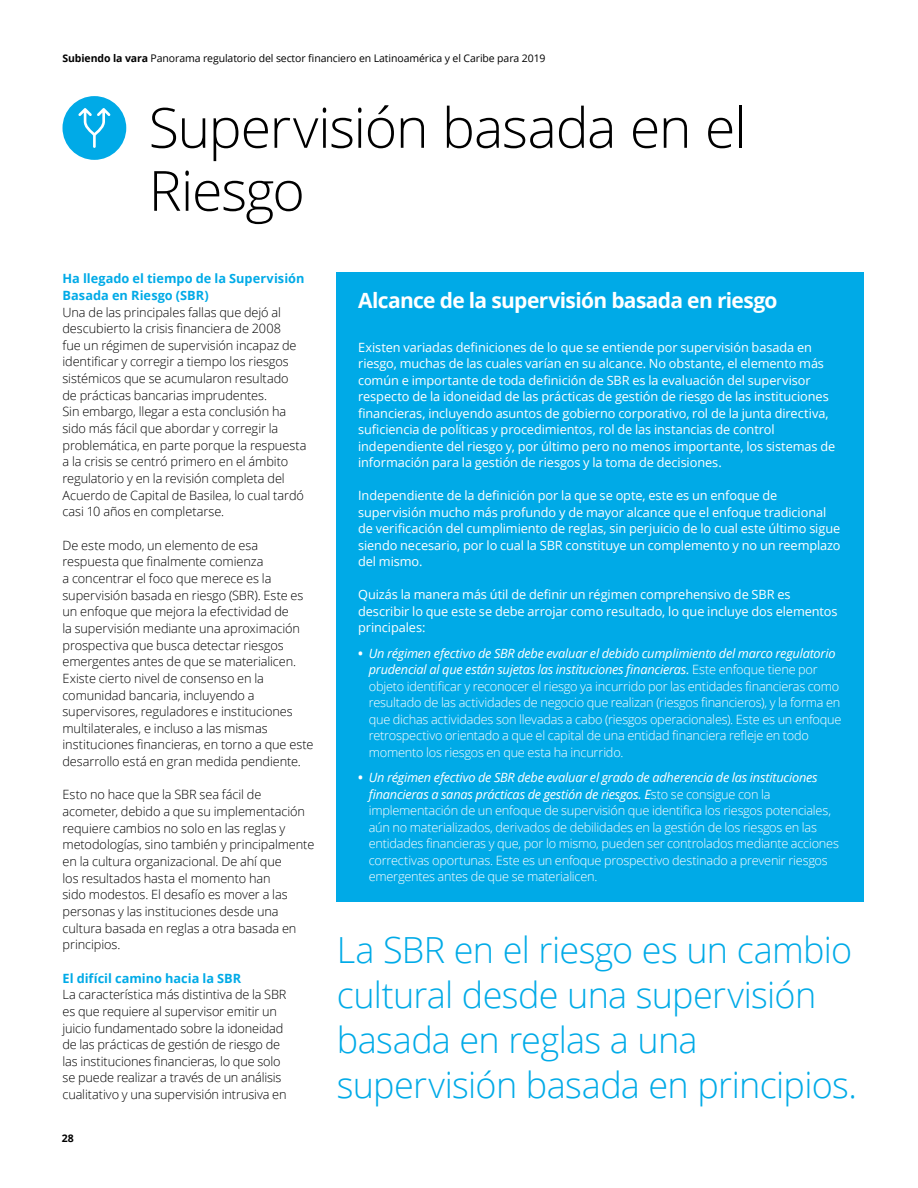
<style>
.page{position:relative;width:918px;height:1188px;background:#fff}
.page>*{position:absolute;margin:0;border:0;box-sizing:border-box;transform-origin:0 0}
.t1{font:300 55.5px/63px "Open Sans";letter-spacing:-.025em;color:#000}
.t2{font:300 36px/45px "Open Sans";letter-spacing:-.02em;color:#00aae7}
.t3{font:700 21px "Open Sans";letter-spacing:-.03em;color:#fff}
.t4{font:300 12.75px/16.6px "Open Sans";letter-spacing:-.01em;color:#000}
.t5{font:12.75px/16.5px "Open Sans";letter-spacing:-.005em;color:#fff}
.t6{font:300 12.75px/16.5px "Open Sans";letter-spacing:-.015em;color:#fff}
.t7{font:700 12.75px/16.6px "Open Sans";letter-spacing:.005em;color:#00aae7}
.t8{font:10.5px "Open Sans";letter-spacing:-.01em;color:#000}
.t9{font:700 10.5px "Open Sans";color:#000}
.s1{font-weight:700}
.s2{font-weight:400;font-style:italic}
</style>
<div class="page">
<svg style="left:63px;top:96px;width:63px;height:64px"></svg>
<div style="left:337px;top:272px;width:527px;height:629px;background:#00aae7"></div>
<p class="t8" style="left:63px;top:51px;width:485px"><span class="s1">Subiendo la vara</span> Panorama regulatorio del sector financiero en Latinoamérica y el Caribe para 2019</p>
<h1 class="t1" style="left:149px;top:95px;width:599px">Supervisión basada en el<br>Riesgo</h1>
<p class="t7" style="left:63px;top:270px;width:244px">Ha llegado el tiempo de la Supervisión<br>Basada en Riesgo (SBR)</p>
<p class="t4" style="left:63px;top:303px;width:246px">Una de las principales fallas que dejó al descubierto la crisis financiera de 2008<br>fue un régimen de supervisión incapaz de identificar y corregir a tiempo los riesgos sistémicos que se acumularon resultado<br>de prácticas bancarias imprudentes.<br>Sin embargo, llegar a esta conclusión ha sido más fácil que abordar y corregir la problemática, en parte porque la respuesta a la crisis se centró primero en el ámbito regulatorio y en la revisión completa del Acuerdo de Capital de Basilea, lo cual tardó casi 10 años en completarse.</p>
<p class="t4" style="left:63px;top:536px;width:253px">De este modo, un elemento de esa respuesta que finalmente comienza<br>a concentrar el foco que merece es la supervisión basada en riesgo (SBR). Este es un enfoque que mejora la efectividad de<br>la supervisión mediante una aproximación prospectiva que busca detectar riesgos emergentes antes de que se materialicen.<br>Existe cierto nivel de consenso en la comunidad bancaria, incluyendo a supervisores, reguladores e instituciones multilaterales, e incluso a las mismas instituciones financieras, en torno a que este desarrollo está en gran medida pendiente.</p>
<p class="t4" style="left:63px;top:786px;width:253px">Esto no hace que la SBR sea fácil de acometer, debido a que su implementación requiere cambios no solo en las reglas y metodologías, sino también y principalmente en la cultura organizacional. De ahí que<br>los resultados hasta el momento han<br>sido modestos. El desafío es mover a las personas y las instituciones desde una cultura basada en reglas a otra basada en principios.</p>
<p class="t7" style="left:63px;top:969px;width:180px">El difícil camino hacia la SBR</p>
<p class="t4" style="left:63px;top:986px;width:226px">La característica más distintiva de la SBR es que requiere al supervisor emitir un juicio fundamentado sobre la idoneidad de las prácticas de gestión de riesgo de las instituciones financieras, lo que solo se puede realizar a través de un análisis cualitativo y una supervisión intrusiva en</p>
<p class="t9" style="left:62px;top:1131px;width:13px">28</p>
<h3 class="t3" style="left:358px;top:286px;width:421px">Alcance de la supervisión basada en riesgo</h3>
<p class="t5" style="left:358px;top:339px;width:479px">Existen variadas definiciones de lo que se entiende por supervisión basada en riesgo, muchas de las cuales varían en su alcance. No obstante, el elemento más común e importante de toda definición de SBR es la evaluación del supervisor respecto de la idoneidad de las prácticas de gestión de riesgo de las instituciones financieras, incluyendo asuntos de gobierno corporativo, rol de la junta directiva, suficiencia de políticas y procedimientos, rol de las instancias de control independiente del riesgo y, por último pero no menos importante, los sistemas de información para la gestión de riesgos y la toma de decisiones.</p>
<p class="t5" style="left:358px;top:487px;width:484px">Independiente de la definición por la que se opte, este es un enfoque de supervisión mucho más profundo y de mayor alcance que el enfoque tradicional de verificación del cumplimiento de reglas, sin perjuicio de lo cual este último sigue siendo necesario, por lo cual la SBR constituye un complemento y no un reemplazo del mismo.</p>
<p class="t5" style="left:358px;top:586px;width:481px">Quizás la manera más útil de definir un régimen comprehensivo de SBR es describir lo que este se debe arrojar como resultado, lo que incluye dos elementos principales:</p>
<p class="t6" style="left:369px;top:644px;width:474px;text-indent:-11px"><span class="s1">•</span> <span class="s2">Un régimen efectivo de SBR debe evaluar el debido cumplimiento del marco regulatorio prudencial al que están sujetas las instituciones financieras.</span> Este enfoque tiene por objeto identificar y reconocer el riesgo ya incurrido por las entidades financieras como resultado de las actividades de negocio que realizan (riesgos financieros), y la forma en que dichas actividades son llevadas a cabo (riesgos operacionales). Este es un enfoque retrospectivo orientado a que el capital de una entidad financiera refleje en todo momento los riesgos en que esta ha incurrido.</p>
<p class="t6" style="left:369px;top:769px;width:472px;text-indent:-11px"><span class="s1">•</span> <span class="s2">Un régimen efectivo de SBR debe evaluar el grado de adherencia de las instituciones financieras a sanas prácticas de gestión de riesgos. E</span>sto se consigue con la implementación de un enfoque de supervisión que identifica los riesgos potenciales, aún no materializados, derivados de debilidades en la gestión de los riesgos en las entidades financieras y que, por lo mismo, pueden ser controlados mediante acciones correctivas oportunas. Este es un enfoque prospectivo destinado a prevenir riesgos emergentes antes de que se materialicen.</p>
<h2 class="t2" style="left:337px;top:926px;width:522px">La SBR en el riesgo es un cambio cultural desde una supervisión basada en reglas a una supervisión basada en principios.</h2>
</div>
